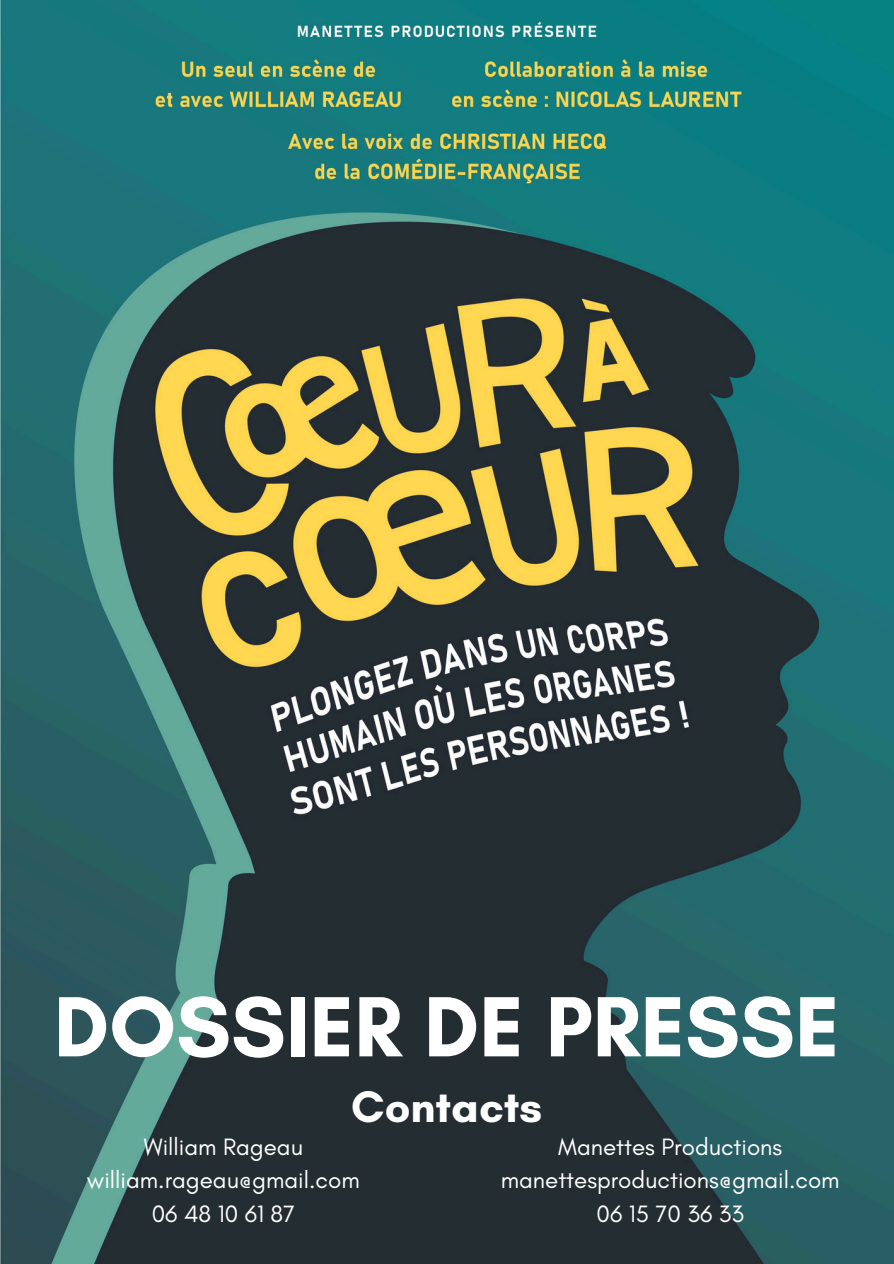
<style>
.page{position:relative;width:894px;height:1264px;background:#fff}
.page>*{position:absolute;margin:0;border:0;box-sizing:border-box;transform-origin:0 0}
.t1{font:700 87px "Glacial Indifference";color:#fff}
.t2{font:700 45px "Glacial Indifference";color:#fff}
.t3{font:24.15px "Glacial Indifference";color:#fff}
</style>
<div class="page">
<img style="left:0;top:0;width:893px;height:1263px">
<h1 class="t1" style="left:54px;top:973px;width:787px">DOSSIER DE PRESSE</h1>
<h2 class="t2" style="left:351px;top:1079px;width:192px">Contacts</h2>
<p class="t3" style="left:144px;top:1131px;width:161px">William Rageau</p>
<p class="t3" style="left:87px;top:1165px;width:274px">william.rageau@gmail.com</p>
<p class="t3" style="left:152px;top:1199px;width:145px">06 48 10 61 87</p>
<p class="t3" style="left:558px;top:1131px;width:225px">Manettes Productions</p>
<p class="t3" style="left:500px;top:1165px;width:340px">manettesproductions@gmail.com</p>
<p class="t3" style="left:596px;top:1199px;width:149px">06 15 70 36 33</p>
</div>
